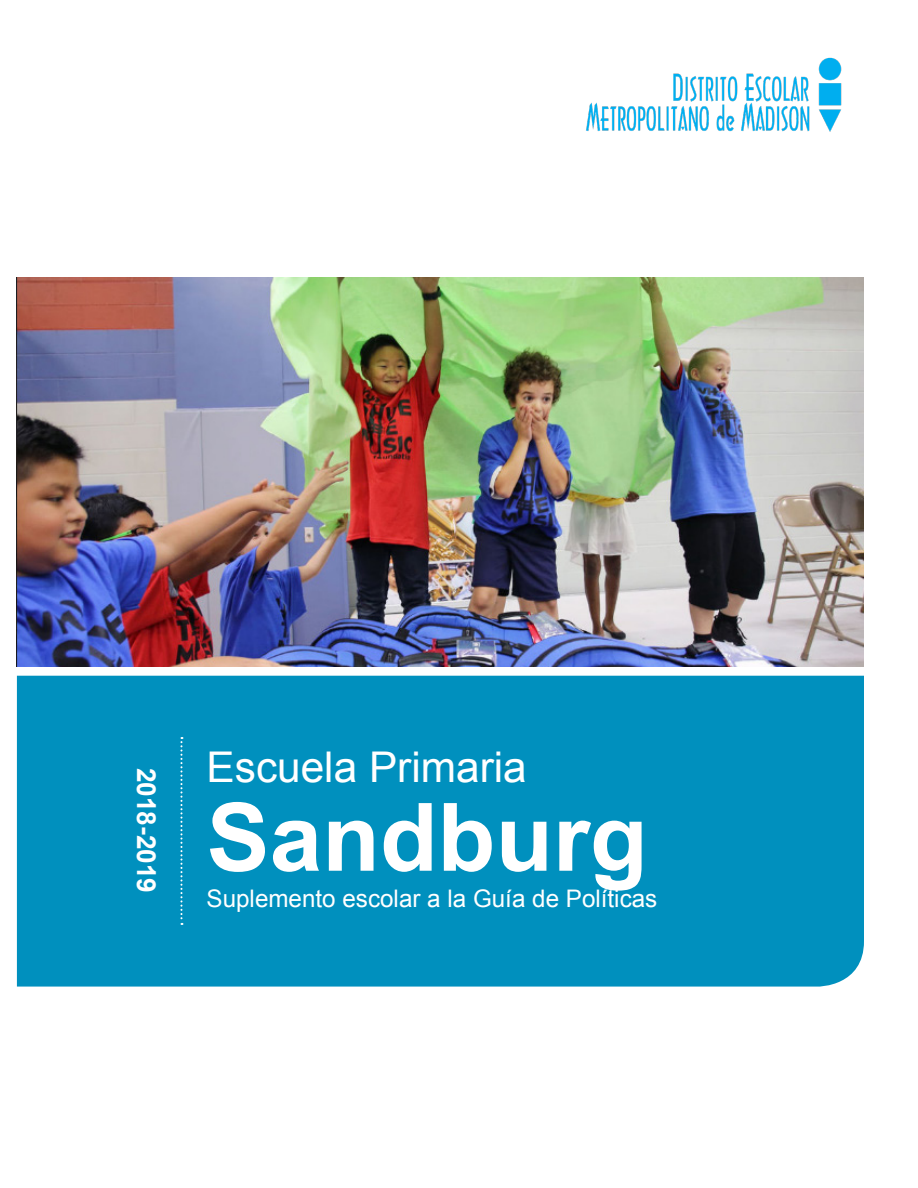
<style>
.page{position:relative;width:918px;height:1188px;background:#fff}
.page>*{position:absolute;margin:0;border:0;box-sizing:border-box;transform-origin:0 0}
.t1{font:700 94.5px "Arial";color:#fff}
.t2{font:42.3px "Arial";color:#fff}
.t3{font:700 26.25px "Arial";color:#fff}
.t4{font:24.15px "Arial";color:#fff}
</style>
<div class="page">
<div style="left:17px;top:676px;width:847px;height:311px;background:#0090be"></div>
<svg style="left:180px;top:737px;width:2px;height:188px"></svg>
<img style="left:586px;top:57px;width:256px;height:75px">
<img style="left:17px;top:277px;width:847px;height:390px">
<p class="t3" style="left:164px;top:768px;width:127px;rotate:90deg">2018-2019</p>
<p class="t2" style="left:207px;top:739px;width:322px">Escuela Primaria</p>
<p class="t1" style="left:207px;top:775px;width:443px">Sandburg</p>
<p class="t4" style="left:207px;top:883px;width:452px">Suplemento escolar a la Guía de Políticas</p>
</div>
